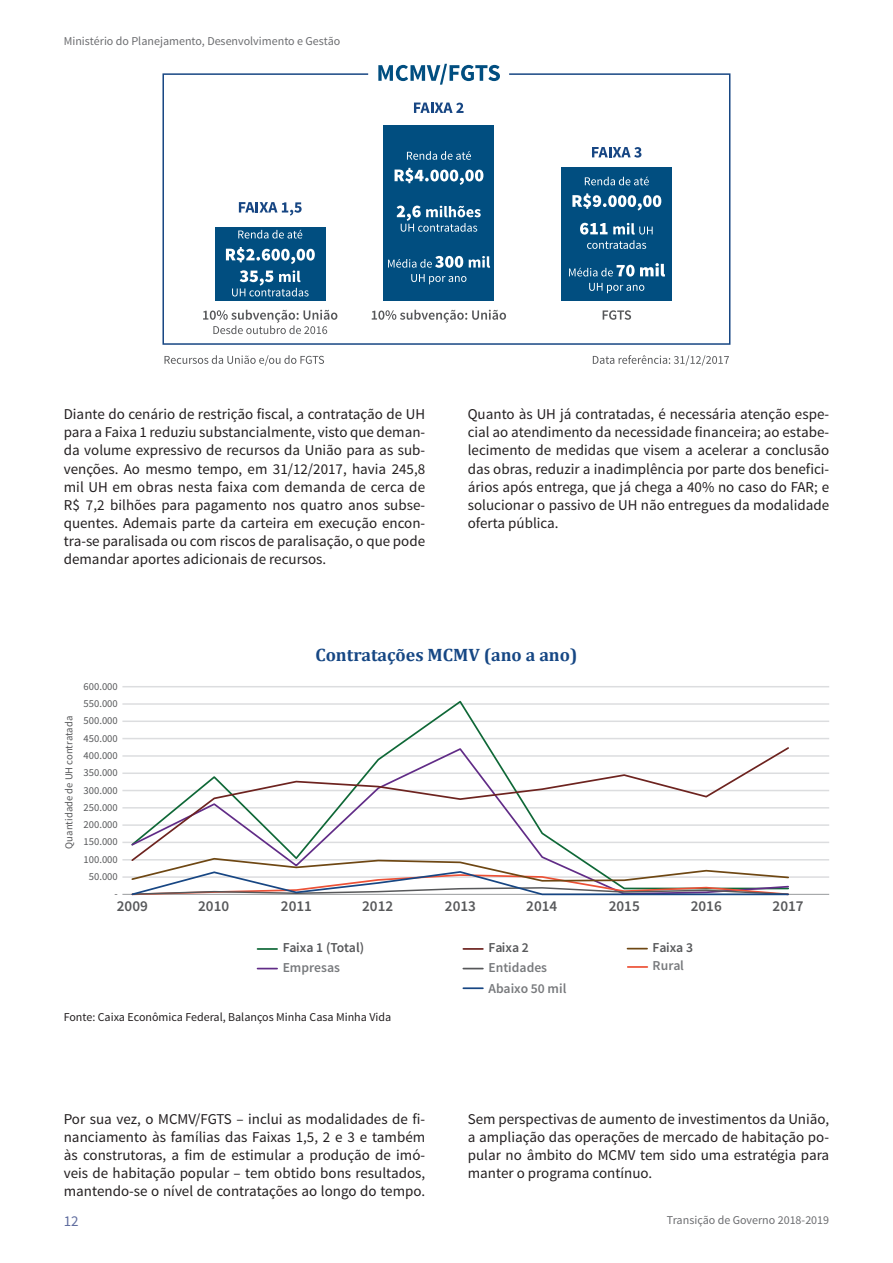
<style>
.page{position:relative;width:893px;height:1263px;background:#fff}
.page>*{position:absolute;margin:0;border:0;box-sizing:border-box;transform-origin:0 0}
.t1{font:700 18px "Cambria";color:#164784}
.t2{font:600 15.15px "Source Sans Pro";color:#57585a}
.t3{font:15px/18px "Source Sans Pro";color:#231f20;text-align:justify}
.t4{font:15px "Source Sans Pro";color:#606d9f}
.t5{font:600 13.65px "Source Sans Pro";color:#787a7d}
.t6{font:600 13.65px "Source Sans Pro";color:#57585a}
.t7{font:12px "Source Sans Pro";color:#6c6d70}
.t8{font:12px "Source Sans Pro";color:#231f20}
.t9{font:10.65px "Source Sans Pro";color:#57585a}
</style>
<div class="page">
<svg style="left:378px;top:64px;width:122px;height:9px"></svg>
<svg style="left:165px;top:355px;width:159px;height:11px"></svg>
<svg style="left:593px;top:355px;width:136px;height:11px"></svg>
<svg style="left:162px;top:73px;width:569px;height:272px"></svg>
<hr style="left:122px;top:686px;width:707px;height:1px;background:#dcdddf">
<hr style="left:122px;top:703px;width:707px;height:2px;background:#dcdddf">
<hr style="left:122px;top:720px;width:707px;height:2px;background:#dcdddf">
<hr style="left:122px;top:738px;width:707px;height:1px;background:#dcdddf">
<hr style="left:122px;top:755px;width:707px;height:2px;background:#dcdddf">
<hr style="left:122px;top:772px;width:707px;height:2px;background:#dcdddf">
<hr style="left:122px;top:790px;width:707px;height:1px;background:#dcdddf">
<hr style="left:122px;top:807px;width:707px;height:1px;background:#dcdddf">
<hr style="left:122px;top:824px;width:707px;height:2px;background:#dcdddf">
<hr style="left:122px;top:842px;width:707px;height:1px;background:#dcdddf">
<hr style="left:122px;top:859px;width:707px;height:1px;background:#dcdddf">
<hr style="left:122px;top:876px;width:707px;height:2px;background:#dcdddf">
<hr style="left:122px;top:894px;width:707px;height:1px;background:#989a9d">
<svg style="left:130px;top:700px;width:660px;height:46px"></svg>
<svg style="left:130px;top:746px;width:660px;height:111px"></svg>
<svg style="left:130px;top:857px;width:660px;height:39px"></svg>
<svg style="left:258px;top:948px;width:19px;height:2px"></svg>
<svg style="left:258px;top:968px;width:19px;height:1px"></svg>
<svg style="left:628px;top:966px;width:19px;height:2px"></svg>
<svg style="left:463px;top:968px;width:20px;height:1px"></svg>
<hr style="left:463px;top:987px;width:20px;height:2px;background:#174683">
<hr style="left:463px;top:948px;width:20px;height:2px;background:#6d231f">
<svg style="left:627px;top:948px;width:20px;height:1px"></svg>
<p class="t7" style="left:64px;top:34px;width:278px">Ministério do Planejamento, Desenvolvimento e Gestão</p>
<p class="t3" style="left:64px;top:406px;width:363px">Diante do cenário de restrição fiscal, a contratação de UH para a Faixa 1 reduziu substancialmente, visto que deman&shy;da volume expressivo de recursos da União para as sub&shy;venções. Ao mesmo tempo, em 31/12/2017, havia 245,8 mil UH em obras nesta faixa com demanda de cerca de R$ 7,2 bilhões para pagamento nos quatro anos subse&shy;quentes. Ademais parte da carteira em execução encon&shy;tra-se paralisada ou com riscos de paralisação, o que pode demandar aportes adicionais de recursos.</p>
<p class="t3" style="left:468px;top:406px;width:363px">Quanto às UH já contratadas, é necessária atenção espe&shy;cial ao atendimento da necessidade financeira; ao estabe&shy;lecimento de medidas que visem a acelerar a conclusão das obras, reduzir a inadimplência por parte dos benefici&shy;ários após entrega, que já chega a 40% no caso do FAR; e solucionar o passivo de UH não entregues da modalidade oferta pública.</p>
<p class="t9" style="left:62px;top:848px;width:134px;rotate:-90deg">Quantidade de UH contratada</p>
<p class="t9" style="left:84px;top:679px;width:36px">600.000</p>
<p class="t9" style="left:84px;top:697px;width:36px">550.000</p>
<p class="t9" style="left:84px;top:714px;width:36px">500.000</p>
<p class="t9" style="left:84px;top:731px;width:36px">450.000</p>
<p class="t9" style="left:84px;top:749px;width:36px">400.000</p>
<p class="t9" style="left:84px;top:766px;width:36px">350.000</p>
<p class="t9" style="left:84px;top:783px;width:36px">300.000</p>
<p class="t9" style="left:84px;top:801px;width:36px">250.000</p>
<p class="t9" style="left:84px;top:818px;width:36px">200.000</p>
<p class="t9" style="left:84px;top:835px;width:36px">150.000</p>
<p class="t9" style="left:84px;top:853px;width:36px">100.000</p>
<p class="t9" style="left:89px;top:870px;width:30px">50.000</p>
<p class="t9" style="left:115px;top:887px;width:5px">-</p>
<p class="t1" style="left:315px;top:642px;width:263px">Contratações MCMV (ano a ano)</p>
<p class="t2" style="left:117px;top:896px;width:33px">2009</p>
<p class="t2" style="left:198px;top:896px;width:33px">2010</p>
<p class="t2" style="left:281px;top:896px;width:33px">2011</p>
<p class="t2" style="left:362px;top:896px;width:33px">2012</p>
<p class="t2" style="left:445px;top:896px;width:33px">2013</p>
<p class="t2" style="left:526px;top:896px;width:33px">2014</p>
<p class="t2" style="left:609px;top:896px;width:33px">2015</p>
<p class="t2" style="left:691px;top:896px;width:33px">2016</p>
<p class="t2" style="left:773px;top:896px;width:33px">2017</p>
<p class="t6" style="left:283px;top:939px;width:83px">Faixa 1 (Total)</p>
<p class="t5" style="left:283px;top:959px;width:59px">Empresas</p>
<p class="t5" style="left:488px;top:959px;width:60px">Entidades</p>
<p class="t5" style="left:653px;top:957px;width:33px">Rural</p>
<p class="t5" style="left:488px;top:980px;width:79px">Abaixo 50 mil</p>
<p class="t6" style="left:488px;top:939px;width:42px">Faixa 2</p>
<p class="t6" style="left:653px;top:939px;width:42px">Faixa 3</p>
<p class="t8" style="left:64px;top:1010px;width:329px">Fonte: Caixa Econômica Federal, Balanços Minha Casa Minha Vida</p>
<p class="t3" style="left:64px;top:1110px;width:363px">Por sua vez, o MCMV/FGTS – inclui as modalidades de fi&shy;nanciamento às famílias das Faixas 1,5, 2 e 3 e também às construtoras, a fim de estimular a produção de imó&shy;veis de habitação popular – tem obtido bons resultados, mantendo-se o nível de contratações ao longo do tempo.</p>
<p class="t3" style="left:468px;top:1110px;width:363px">Sem perspectivas de aumento de investimentos da União, a ampliação das operações de mercado de habitação po&shy;pular no âmbito do MCMV tem sido uma estratégia para manter o programa contínuo.</p>
<p class="t4" style="left:64px;top:1212px;width:16px">12</p>
<p class="t7" style="left:667px;top:1212px;width:164px">Transição de Governo 2018-2019</p>
</div>
